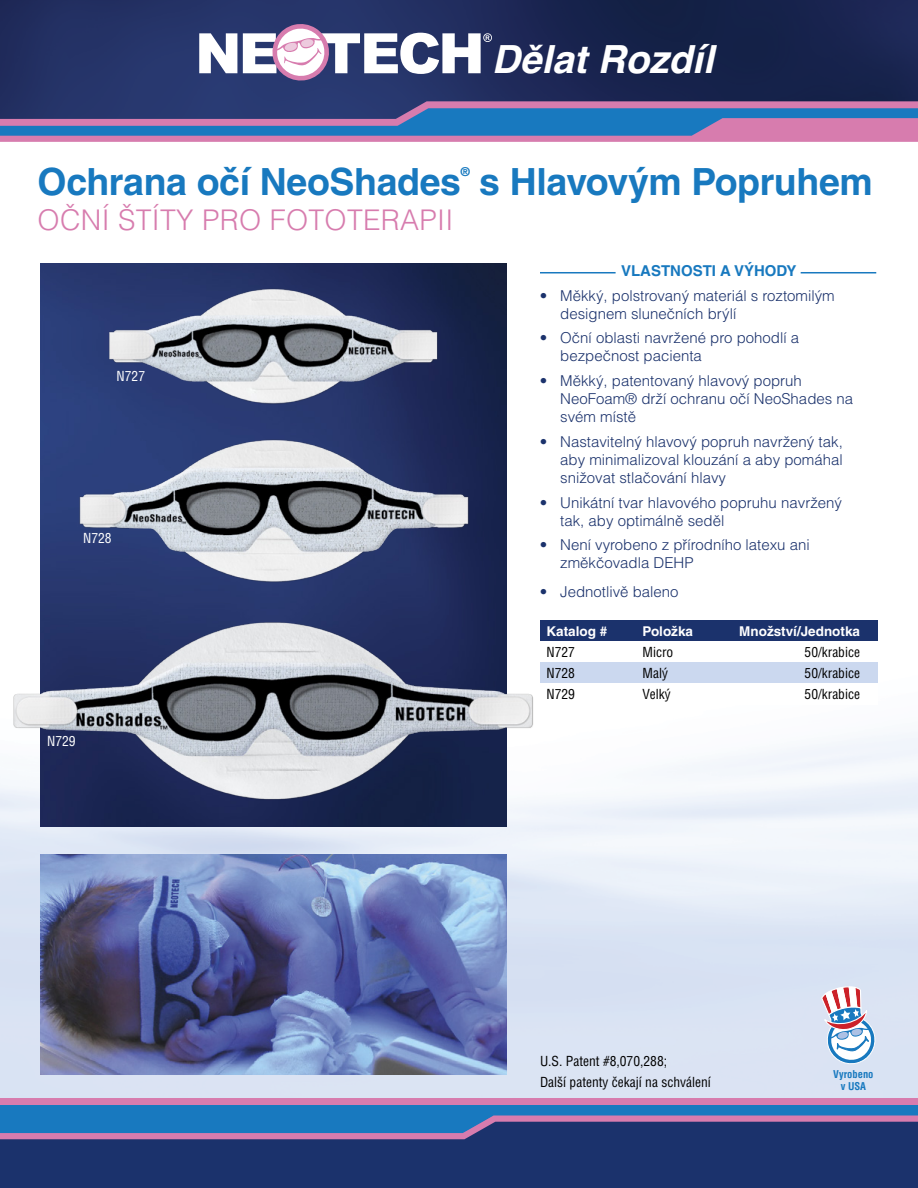
<style>
.page{position:relative;width:918px;height:1188px;background:#fff}
.page>*{position:absolute;margin:0;border:0;box-sizing:border-box;transform-origin:0 0}
.t1{font:italic 700 38.7px "Helvetica";color:#fff}
.t2{font:700 37.5px "Helvetica LT Pro";letter-spacing:-.01em;color:#1879bf}
.t3{font:300 28.5px "Helvetica LT Pro";letter-spacing:.01em;color:#d77cae}
.t4{font:300 15px/18px "Helvetica LT Pro";color:#1b326c}
.t5{font:700 15px "Helvetica LT Pro";color:#1879bf}
.t6{font:condensed 13.5px/21px "Helvetica LT Pro";color:#000}
.t7{font:700 13.5px "Helvetica LT Pro";color:#fff}
.t8{font:condensed 13.5px "Helvetica LT Pro";color:#fff}
.t9{font:700 12.3px "Helvetica LT Pro";color:#1879bf}
.t10{font:700 condensed 10.5px/12px "Helvetica LT Pro";color:#1879bf;text-align:center}
</style>
<div class="page">
<img style="left:0;top:0;width:918px;height:101px">
<img style="left:0;top:457px;width:918px;height:642px">
<img style="left:40px;top:263px;width:466px;height:563px">
<div style="left:0;top:1116px;width:918px;height:72px;background:#1b326c"></div>
<svg style="left:0;top:1105px;width:918px;height:34px"></svg>
<div style="left:0;top:1099px;width:918px;height:6px;background:#d77cae"></div>
<hr style="left:540px;top:272px;width:76px;height:1px;background:#1879bf">
<hr style="left:801px;top:272px;width:75px;height:1px;background:#1879bf">
<svg style="left:0;top:101px;width:918px;height:41px;background:#6b6da7"></svg>
<div style="left:540px;top:620px;width:338px;height:21px;background:#1b326c"></div>
<div style="left:540px;top:641px;width:338px;height:21px;background:#fff"></div>
<div style="left:540px;top:662px;width:338px;height:21px;background:#cbd8ef"></div>
<div style="left:540px;top:683px;width:338px;height:21px;background:#fff"></div>
<img style="left:107px;top:286px;width:332px;height:121px">
<img style="left:75px;top:436px;width:397px;height:150px">
<img style="left:10px;top:618px;width:527px;height:186px">
<img style="left:40px;top:854px;width:466px;height:220px">
<svg style="left:199px;top:33px;width:38px;height:40px"></svg>
<svg style="left:243px;top:24px;width:249px;height:59px"></svg>
<svg style="left:821px;top:986px;width:54px;height:78px"></svg>
<h1 class="t1" style="left:492px;top:36px;width:223px">Dělat Rozdíl</h1>
<h2 class="t2" style="left:38px;top:159px;width:425px">Ochrana očí NeoShades</h2>
<p class="t9" style="left:461px;top:164px;width:11px">®</p>
<h2 class="t2" style="left:479px;top:159px;width:395px">s Hlavovým Popruhem</h2>
<h3 class="t3" style="left:38px;top:202px;width:417px">OČNÍ ŠTÍTY PRO FOTOTERAPII</h3>
<p class="t5" style="left:621px;top:262px;width:177px">VLASTNOSTI A VÝHODY</p>
<p class="t4" style="left:560px;top:286px;width:276px;text-indent:-20px">• Měkký, polstrovaný materiál s roztomilým designem slunečních brýlí</p>
<p class="t4" style="left:560px;top:329px;width:240px;text-indent:-20px">• Oční oblasti navržené pro pohodlí a bezpečnost pacienta</p>
<p class="t4" style="left:560px;top:372px;width:294px;text-indent:-20px">• Měkký, patentovaný hlavový popruh<br>NeoFoam® drží ochranu očí NeoShades na svém místě</p>
<p class="t4" style="left:560px;top:432px;width:284px;text-align:justify;text-indent:-20px">• Nastavitelný hlavový popruh navržený tak, aby minimalizoval klouzání a aby pomáhal snižovat stlačování hlavy</p>
<p class="t4" style="left:560px;top:493px;width:283px;text-indent:-20px">• Unikátní tvar hlavového popruhu navržený tak, aby optimálně seděl</p>
<p class="t4" style="left:560px;top:536px;width:251px;text-indent:-20px">• Není vyrobeno z přírodního latexu ani změkčovadla DEHP</p>
<p class="t4" style="left:540px;top:582px;width:140px">• Jednotlivě baleno</p>
<p class="t7" style="left:547px;top:623px;width:62px">Katalog #</p>
<p class="t7" style="left:643px;top:623px;width:52px">Položka</p>
<p class="t7" style="left:739px;top:623px;width:122px">Množství/Jednotka</p>
<p class="t6" style="left:547px;top:641px;width:30px">N727</p>
<p class="t6" style="left:643px;top:641px;width:32px">Micro</p>
<p class="t6" style="left:805px;top:641px;width:57px">50/krabice</p>
<p class="t6" style="left:547px;top:662px;width:30px">N728</p>
<p class="t6" style="left:643px;top:662px;width:27px">Malý</p>
<p class="t6" style="left:805px;top:662px;width:57px">50/krabice</p>
<p class="t6" style="left:547px;top:683px;width:30px">N729</p>
<p class="t6" style="left:643px;top:683px;width:30px">Velký</p>
<p class="t6" style="left:805px;top:683px;width:57px">50/krabice</p>
<p class="t8" style="left:117px;top:367px;width:30px">N727</p>
<p class="t8" style="left:83px;top:530px;width:30px">N728</p>
<p class="t8" style="left:47px;top:732px;width:30px">N729</p>
<p class="t6" style="left:540px;top:1050px;width:172px">U.S. Patent #8,070,288;<br>Další patenty čekají na schválení</p>
<p class="t10" style="left:833px;top:1068px;width:42px">Vyrobeno v USA</p>
</div>
